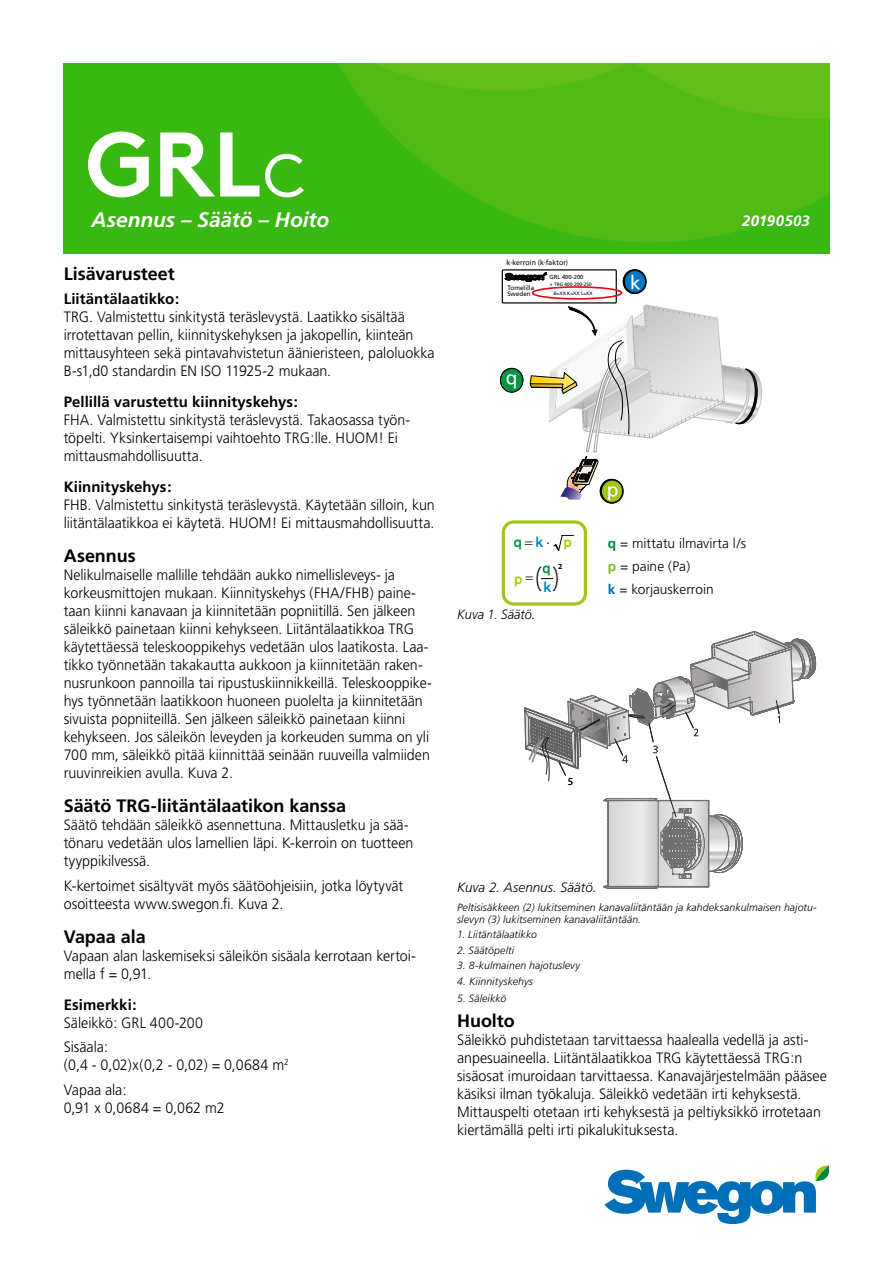
<style>
.page{position:relative;width:893px;height:1263px;background:#fff}
.page>*{position:absolute;margin:0;border:0;box-sizing:border-box;transform-origin:0 0}
.t1{font:700 91.5px "Swegon Brown";color:#fff}
.t2{font:300 26.1px "Neo Sans Std";color:#000}
.t3{font:italic 700 21px "Frutiger";letter-spacing:-.005em;color:#fff}
.t4{font:700 18px "Frutiger";letter-spacing:-.005em;color:#000}
.t5{font:300 15px/18px "Frutiger";letter-spacing:-.005em;color:#000;scale:.95 1}
.t6{font:700 15px "Frutiger";color:#000}
.t7{font:300 15px "Frutiger";letter-spacing:.015em;color:#000;scale:.95 1}
.t8{font:italic 700 15px "Frutiger";letter-spacing:.015em;color:#fff}
.t9{font:500 14.7px "Akzidenz Grotesk BE";color:#009641}
.t10{font:500 14.7px "Akzidenz Grotesk BE";color:#008bc5}
.t11{font:500 14.7px "Akzidenz Grotesk BE";color:#afca0b}
.t12{font:300 13.65px/22.8px "Frutiger";color:#000}
.t13{font:italic 300 13.5px "Frutiger";color:#000}
.t14{font:italic 300 13.5px "Frutiger";color:#000;scale:.95 1}
.t15{font:italic 300 10.5px/12.6px "Frutiger";letter-spacing:.01em;color:#000}
.t16{font:10.5px "Myriad Pro";color:#010203}
.t17{font:7.65px "Myriad Pro";letter-spacing:.02em;color:#000}
.t18{font:700 7.65px "Myriad Pro";color:#000}
.t19{font:6.45px/6.4px "Frutiger";color:#000}
.t20{font:5.85px "Frutiger";color:#000}
.t21{font:4.8px/9.6px "Frutiger";color:#000;text-align:right}
.s1{font-weight:300}
.s2{color:#008bc5}
.s3{color:#000}
.s4{color:#afca0b}
.s5{font-weight:700;color:#008739}
.s6{font-weight:700;color:#86bc25}
.s7{font-weight:700;color:#0069b4}
</style>
<div class="page">
<div style="left:502px;top:269px;width:115px;height:34px;border:1px solid #000"></div>
<svg style="left:504px;top:272px;width:43px;height:10px"></svg>
<div style="left:532px;top:286px;width:90px;height:14px;border:2px solid #e30613;border-radius:50%"></div>
<div style="left:502px;top:520px;width:85px;height:86px;border:3px solid #a2c617;border-radius:10px"></div>
<svg style="left:553px;top:534px;width:21px;height:17px"></svg>
<div style="left:623px;top:270px;width:23px;height:23px;background:#010607;border-radius:50%"></div>
<div style="left:623px;top:269px;width:23px;height:25px;border:1px solid #000;border-radius:50%"></div>
<svg style="left:624px;top:270px;width:22px;height:24px"></svg>
<div style="left:623px;top:269px;width:24px;height:25px;border:1px solid #000;border-radius:50%"></div>
<div style="left:624px;top:270px;width:22px;height:23px;border:1px solid #000;border-radius:50%"></div>
<div style="left:600px;top:479px;width:22px;height:24px;background:#080902;border-radius:50%"></div>
<div style="left:600px;top:479px;width:23px;height:24px;border:1px solid #000;border-radius:50%"></div>
<svg style="left:601px;top:479px;width:22px;height:24px"></svg>
<div style="left:600px;top:479px;width:24px;height:24px;border:1px solid #000;border-radius:50%"></div>
<div style="left:601px;top:480px;width:22px;height:23px;border:1px solid #000;border-radius:50%"></div>
<div style="left:500px;top:368px;width:23px;height:24px;background:#009641;border-radius:50%"></div>
<div style="left:500px;top:368px;width:23px;height:25px;border:1px solid #000;border-radius:50%"></div>
<hr style="left:607px;top:888px;width:50px;height:1px;background:#717070">
<svg style="left:525px;top:631px;width:291px;height:257px"></svg>
<svg style="left:604px;top:1165px;width:226px;height:59px"></svg>
<img style="left:64px;top:64px;width:765px;height:189px">
<svg style="left:632px;top:275px;width:9px;height:14px"></svg>
<svg style="left:529px;top:304px;width:233px;height:196px"></svg>
<h1 class="t1" style="left:85px;top:90px;width:223px">GRL<span class="s1">c</span></h1>
<h3 class="t3" style="left:92px;top:207px;width:239px">Asennus – Säätö – Hoito</h3>
<p class="t8" style="left:742px;top:212px;width:69px">20190503</p>
<p class="t4" style="left:64px;top:263px;width:113px">Lisävarusteet</p>
<p class="t6" style="left:64px;top:290px;width:117px">Liitäntälaatikko:</p>
<p class="t5" style="left:64px;top:308px;width:392px">TRG. Valmistettu sinkitystä teräslevystä. Laatikko sisältää irrotettavan pellin, kiinnityskehyksen ja jakopellin, kiinteän mittausyhteen sekä pintavahvistetun äänieristeen, paloluokka B-s1,d0 standardin EN ISO 11925-2 mukaan.</p>
<p class="t6" style="left:64px;top:393px;width:236px">Pellillä varustettu kiinnityskehys:</p>
<p class="t5" style="left:64px;top:411px;width:366px">FHA. Valmistettu sinkitystä teräslevystä. Takaosassa työn&shy;töpelti. Yksinkertaisempi vaihtoehto TRG:lle. HUOM! Ei mittausmahdollisuutta.</p>
<p class="t6" style="left:64px;top:478px;width:109px">Kiinnityskehys:</p>
<p class="t5" style="left:64px;top:496px;width:392px">FHB. Valmistettu sinkitystä teräslevystä. Käytetään silloin, kun liitäntälaatikkoa ei käytetä. HUOM! Ei mittausmahdollisuutta.</p>
<p class="t4" style="left:64px;top:545px;width:74px">Asennus</p>
<p class="t5" style="left:64px;top:566px;width:389px">Nelikulmaiselle mallille tehdään aukko nimellisleveys- ja korkeusmittojen mukaan. Kiinnityskehys (FHA/FHB) paine&shy;taan kiinni kanavaan ja kiinnitetään popniitillä. Sen jälkeen säleikkö painetaan kiinni kehykseen. Liitäntälaatikkoa TRG käytettäessä teleskooppikehys vedetään ulos laatikosta. Laa&shy;tikko työnnetään takakautta aukkoon ja kiinnitetään raken&shy;nusrunkoon pannoilla tai ripustuskiinnikkeillä. Teleskooppike&shy;hys työnnetään laatikkoon huoneen puolelta ja kiinnitetään sivuista popniiteillä. Sen jälkeen säleikkö painetaan kiinni kehykseen. Jos säleikön leveyden ja korkeuden summa on yli 700 mm, säleikkö pitää kiinnittää seinään ruuveilla valmiiden ruuvinreikien avulla. Kuva 2.</p>
<p class="t4" style="left:64px;top:796px;width:284px">Säätö TRG-liitäntälaatikon kanssa</p>
<p class="t5" style="left:64px;top:816px;width:369px">Säätö tehdään säleikkö asennettuna. Mittausletku ja sää&shy;tönaru vedetään ulos lamellien läpi. K-kerroin on tuotteen tyyppikilvessä.</p>
<p class="t5" style="left:64px;top:877px;width:359px">K-kertoimet sisältyvät myös säätöohjeisiin, jotka löytyvät osoitteesta www.swegon.fi. Kuva 2.</p>
<p class="t4" style="left:64px;top:926px;width:83px">Vapaa ala</p>
<p class="t5" style="left:64px;top:947px;width:372px">Vapaan alan laskemiseksi säleikön sisäala kerrotaan kertoi&shy;mella f = 0,91.</p>
<p class="t6" style="left:64px;top:996px;width:75px">Esimerkki:</p>
<p class="t5" style="left:64px;top:1011px;width:148px;line-height:24.3px">Säleikkö: GRL 400-200<br>Sisäala:</p>
<p class="t5" style="left:64px;top:1053px;width:238px;line-height:24.5px">(0,4 - 0,02)x(0,2 - 0,02) = 0,0684 m<sup>2<br></sup>Vapaa ala:</p>
<p class="t7" style="left:64px;top:1099px;width:171px">0,91 x 0,0684 = 0,062 m2</p>
<p class="t17" style="left:506px;top:258px;width:63px">k-kerroin (k-faktor)</p>
<p class="t20" style="left:550px;top:273px;width:35px">GRL 400-200</p>
<p class="t19" style="left:507px;top:284px;width:28px">Tomelilla<br>Sweden</p>
<p class="t21" style="left:550px;top:279px;width:44px">+ TRG 400-200-250<br>B=XX K=XX L=XX</p>
<p class="t9" style="left:514px;top:533px;width:60px">q<span class="s2">k</span><span class="s3">⋅</span><span class="s4">p</span></p>
<p class="t10" style="left:543px;top:578px;width:9px">k</p>
<p class="t18" style="left:558px;top:561px;width:6px">2</p>
<p class="t9" style="left:542px;top:559px;width:10px">q</p>
<h2 class="t2" style="left:535px;top:561px;width:26px">( )</h2>
<p class="t11" style="left:514px;top:570px;width:10px">p</p>
<p class="t14" style="left:457px;top:606px;width:84px">Kuva 1. Säätö.</p>
<p class="t12" style="left:608px;top:532px;width:140px"><span class="s5">q</span> = mittatu ilmavirta l/s <span class="s6">p</span> = paine (Pa)<br><span class="s7">k</span> = korjauskerroin</p>
<p class="t16" style="left:568px;top:774px;width:7px">5</p>
<p class="t13" style="left:457px;top:879px;width:141px">Kuva 2. Asennus. Säätö.</p>
<p class="t15" style="left:457px;top:901px;width:361px">Peltisisäkkeen (2) lukitseminen kanavaliitäntään ja kahdeksankulmaisen hajotu&shy;slevyn (3) lukitseminen kanavaliitäntään.</p>
<p class="t15" style="left:457px;top:929px;width:81px">1. Liitäntälaatikko</p>
<p class="t15" style="left:457px;top:944px;width:58px">2. Säätöpelti</p>
<p class="t15" style="left:457px;top:959px;width:124px">3. 8-kulmainen hajotuslevy</p>
<p class="t15" style="left:457px;top:975px;width:77px">4. Kiinnityskehys</p>
<p class="t15" style="left:457px;top:992px;width:51px">5. Säleikkö</p>
<p class="t4" style="left:457px;top:1010px;width:59px">Huolto</p>
<p class="t5" style="left:457px;top:1031px;width:391px">Säleikkö puhdistetaan tarvittaessa haalealla vedellä ja asti&shy;anpesuaineella. Liitäntälaatikkoa TRG käytettäessä TRG:n sisäosat imuroidaan tarvittaessa. Kanavajärjestelmään pääsee käsiksi ilman työkaluja. Säleikkö vedetään irti kehyksestä.<br>Mittauspelti otetaan irti kehyksestä ja peltiyksikkö irrotetaan kiertämällä pelti irti pikalukituksesta.</p>
</div>
